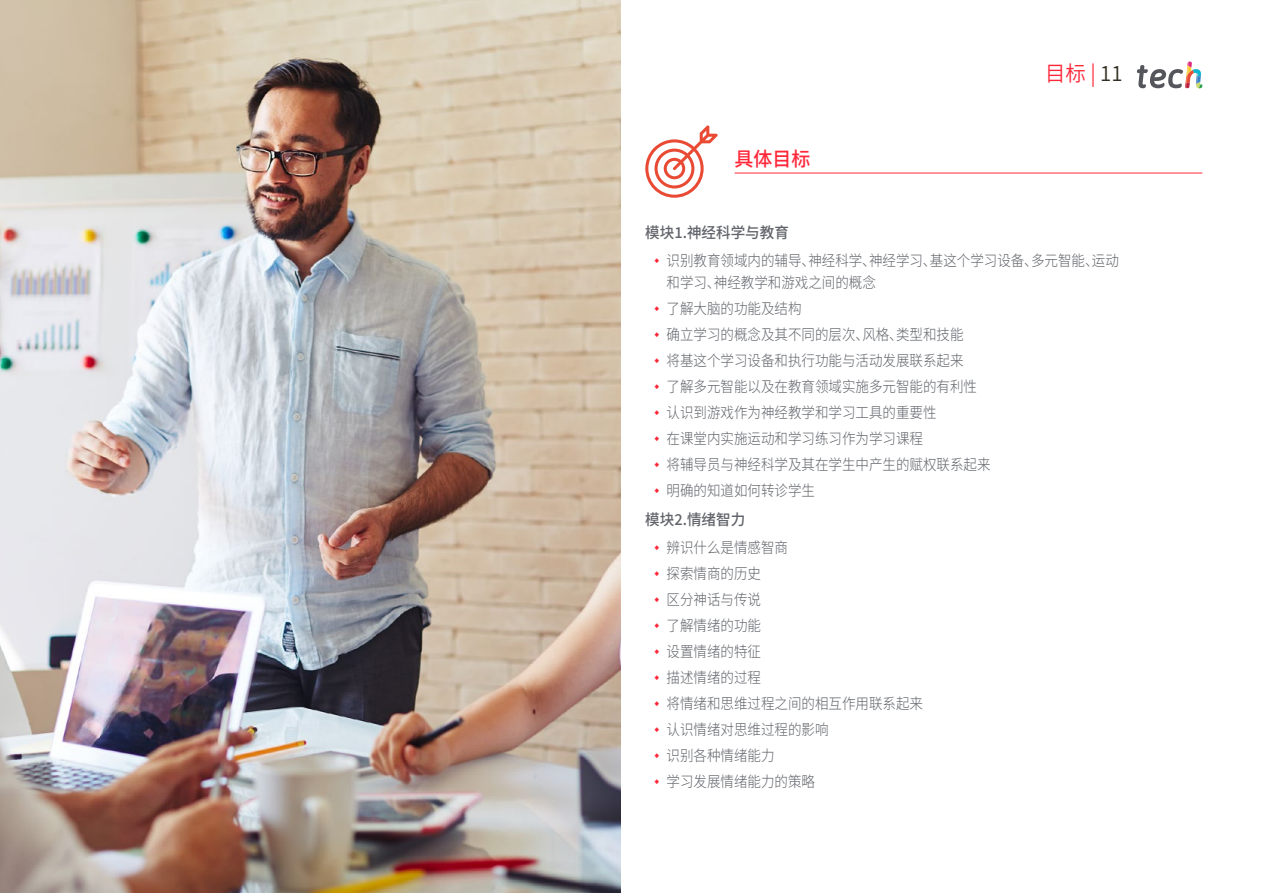
<style>
.page{position:relative;width:1263px;height:893px;background:#fff}
.page>*{position:absolute;margin:0;border:0;box-sizing:border-box;transform-origin:0 0}
.t1{font:21px "Source Han Sans CN";color:#ff293a}
.t2{font:500 19.5px "Source Han Sans CN";color:#ff293a}
.t3{font:300 15px/26px "Source Han Sans CN";color:#61646a;scale:.9 1}
.t4{font:500 15px "Source Han Sans CN";color:#61646a}
.s1{color:#fc2a3b}
.s2{color:#312e20}
</style>
<div class="page">
<hr style="left:735px;top:173px;width:467px;height:1px;background:#ff293a">
<svg style="left:645px;top:125px;width:73px;height:73px"></svg>
<svg style="left:1137px;top:62px;width:65px;height:27px"></svg>
<img style="left:0;top:0;width:621px;height:893px">
<h2 class="t2" style="left:735px;top:147px;width:77px">具体目标</h2>
<h1 class="t1" style="left:1045px;top:61px;width:79px">目标 <span class="s1">|</span> <span class="s2">11</span></h1>
<p class="t4" style="left:645px;top:224px;width:145px">模块1.神经科学与教育</p>
<p class="t3" style="left:666px;top:250px;width:504px;line-height:21.8px">识别教育领域内的辅导、神经科学、神经学习、基这个学习设备、多元智能、运动和学习、神经教学和游戏之间的概念</p>
<p class="t3" style="left:666px;top:296px;width:361px">了解大脑的功能及结构<br>确立学习的概念及其不同的层次、风格、类型和技能<br>将基这个学习设备和执行功能与活动发展联系起来<br>了解多元智能以及在教育领域实施多元智能的有利性认识到游戏作为神经教学和学习工具的重要性<br>在课堂内实施运动和学习练习作为学习课程<br>将辅导员与神经科学及其在学生中产生的赋权联系起来明确的知道如何转诊学生</p>
<p class="t4" style="left:645px;top:511px;width:101px">模块2.情绪智力</p>
<p class="t3" style="left:666px;top:535px;width:286px">辨识什么是情感智商<br>探索情商的历史<br>区分神话与传说<br>了解情绪的功能<br>设置情绪的特征<br>描述情绪的过程<br>将情绪和思维过程之间的相互作用联系起来认识情绪对思维过程的影响<br>识别各种情绪能力<br>学习发展情绪能力的策略</p>
</div>
